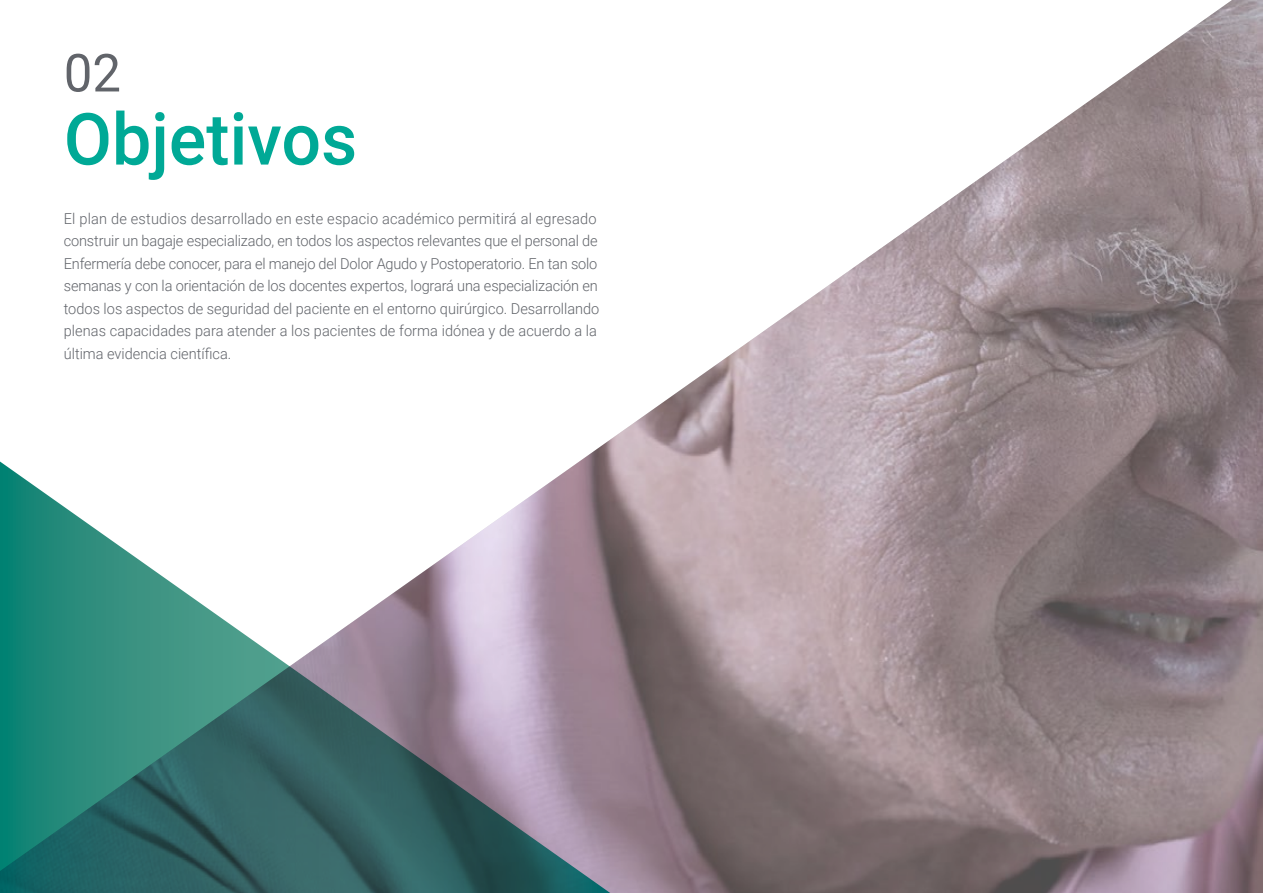
<style>
.page{position:relative;width:1263px;height:893px;background:#fff}
.page>*{position:absolute;margin:0;border:0;box-sizing:border-box;transform-origin:0 0}
.t1{font:500 72px "Roboto";color:#00a996}
.t2{font:52.5px "Roboto";color:#61646a}
.t3{font:300 15px/22.5px "Roboto";letter-spacing:-.005em;color:#61646a}
</style>
<div class="page">
<img style="left:601px;top:0;width:662px;height:893px">
<svg style="left:0;top:446px;width:640px;height:447px"></svg>
<h2 class="t2" style="left:64px;top:36px;width:59px">02</h2>
<h1 class="t1" style="left:64px;top:89px;width:295px">Objetivos</h1>
<p class="t3" style="left:64px;top:207px;width:537px">El plan de estudios desarrollado en este espacio académico permitirá al egresado construir un bagaje especializado, en todos los aspectos relevantes que el personal de Enfermería debe conocer, para el manejo del Dolor Agudo y Postoperatorio. En tan solo semanas y con la orientación de los docentes expertos, logrará una especialización en todos los aspectos de seguridad del paciente en el entorno quirúrgico. Desarrollando plenas capacidades para atender a los pacientes de forma idónea y de acuerdo a la última evidencia científica.</p>
</div>
